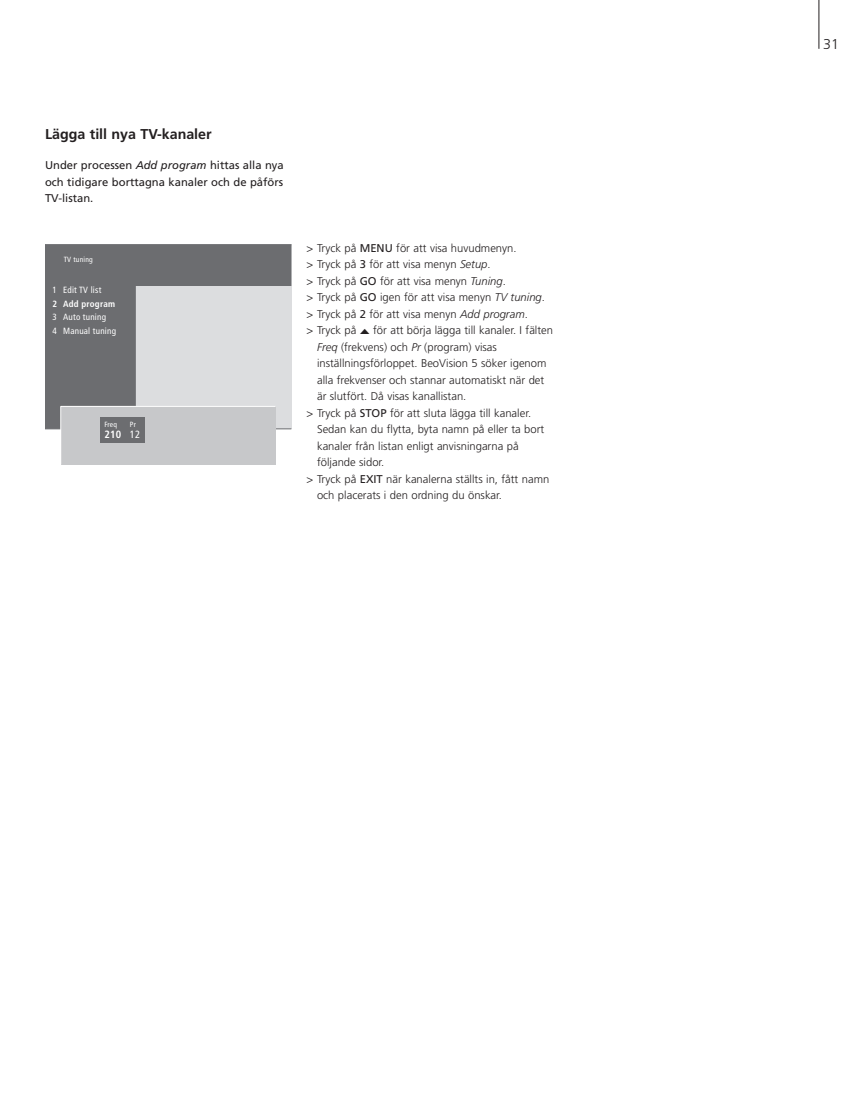
<style>
.page{position:relative;width:858px;height:1109px;background:#fff}
.page>*{position:absolute;margin:0;border:0;box-sizing:border-box;transform-origin:0 0}
.t1{font:700 14.25px "Frutiger";color:#231f20}
.t2{font:300 14.25px "Frutiger";color:#231f20}
.t3{font:300 11.25px "Frutiger";color:#231f20}
.t4{font:11.25px/16.5px "Frutiger";color:#231f20;text-align:justify}
.t5{font:700 condensed 10.5px "Frutiger";color:#fff}
.t6{font:condensed 9px/13.5px "Frutiger";letter-spacing:.025em;color:#fff}
.t7{font:700 condensed 9px "Frutiger";letter-spacing:.025em;color:#fff}
.t8{font:condensed 7.5px "Frutiger";letter-spacing:.025em;color:#fff}
.s1{font-style:italic}
.s2{font-weight:400}
</style>
<div class="page">
<hr style="left:819px;top:0;width:1px;height:49px;background:#231f20">
<svg style="left:45px;top:245px;width:246px;height:184px;fill:#6c6d70"></svg>
<div style="left:61px;top:406px;width:215px;height:58px;background:#c7c8ca"></div>
<div style="left:100px;top:417px;width:45px;height:26px;background:#6c6d70"></div>
<hr style="left:61px;top:406px;width:215px;height:1px;background:#fff">
<hr style="left:60px;top:406px;width:1px;height:58px;background:#fff">
<p class="t1" style="left:45px;top:128px;width:168px">Lägga till nya TV-kanaler</p>
<p class="t4" style="left:45px;top:158px;width:240px">Under processen <span class="s1">Add program</span> hittas alla nya och tidigare borttagna kanaler och de påförs TV-listan.</p>
<p class="t8" style="left:64px;top:256px;width:30px">TV tuning</p>
<p class="t6" style="left:53px;top:284px;width:50px">1 Edit TV list</p>
<p class="t7" style="left:53px;top:300px;width:64px">2 Add program</p>
<p class="t6" style="left:53px;top:311px;width:65px">3 Auto tuning<br>4 Manual tuning</p>
<p class="t8" style="left:104px;top:421px;width:14px">Freq</p>
<p class="t8" style="left:130px;top:421px;width:8px">Pr</p>
<p class="t5" style="left:104px;top:429px;width:37px">210 <span class="s2">12</span></p>
<p class="t3" style="left:307px;top:243px;width:212px">&gt; Tryck på <span class="s2">MENU</span> för att visa huvudmenyn.</p>
<p class="t3" style="left:307px;top:260px;width:186px">&gt; Tryck på <span class="s2">3</span> för att visa menyn <span class="s1">Setup</span>.</p>
<p class="t3" style="left:307px;top:276px;width:201px">&gt; Tryck på <span class="s2">GO</span> för att visa menyn <span class="s1">Tuning</span>.</p>
<p class="t3" style="left:307px;top:293px;width:240px">&gt; Tryck på <span class="s2">GO</span> igen för att visa menyn <span class="s1">TV tuning</span>.</p>
<p class="t3" style="left:307px;top:309px;width:223px">&gt; Tryck på <span class="s2">2</span> för att visa menyn <span class="s1">Add program</span>.</p>
<p class="t3" style="left:307px;top:326px;width:248px">&gt; Tryck på ▲ för att börja lägga till kanaler. I fälten</p>
<p class="t3" style="left:317px;top:342px;width:181px"><span class="s1">Freq</span> (frekvens) och <span class="s1">Pr</span> (program) visas</p>
<p class="t3" style="left:317px;top:359px;width:231px">inställningsförloppet. BeoVision 5 söker igenom</p>
<p class="t3" style="left:317px;top:375px;width:229px">alla frekvenser och stannar automatiskt när det</p>
<p class="t3" style="left:317px;top:392px;width:151px">är slutfört. Då visas kanallistan.</p>
<p class="t3" style="left:307px;top:408px;width:226px">&gt; Tryck på <span class="s2">STOP</span> för att sluta lägga till kanaler.</p>
<p class="t3" style="left:317px;top:425px;width:229px">Sedan kan du flytta, byta namn på eller ta bort</p>
<p class="t3" style="left:317px;top:441px;width:203px">kanaler från listan enligt anvisningarna på</p>
<p class="t3" style="left:317px;top:458px;width:69px">följande sidor.</p>
<p class="t3" style="left:307px;top:474px;width:244px">&gt; Tryck på <span class="s2">EXIT</span> när kanalerna ställts in, fått namn</p>
<p class="t3" style="left:317px;top:491px;width:187px">och placerats i den ordning du önskar.</p>
<p class="t2" style="left:823px;top:38px;width:17px">31</p>
</div>
